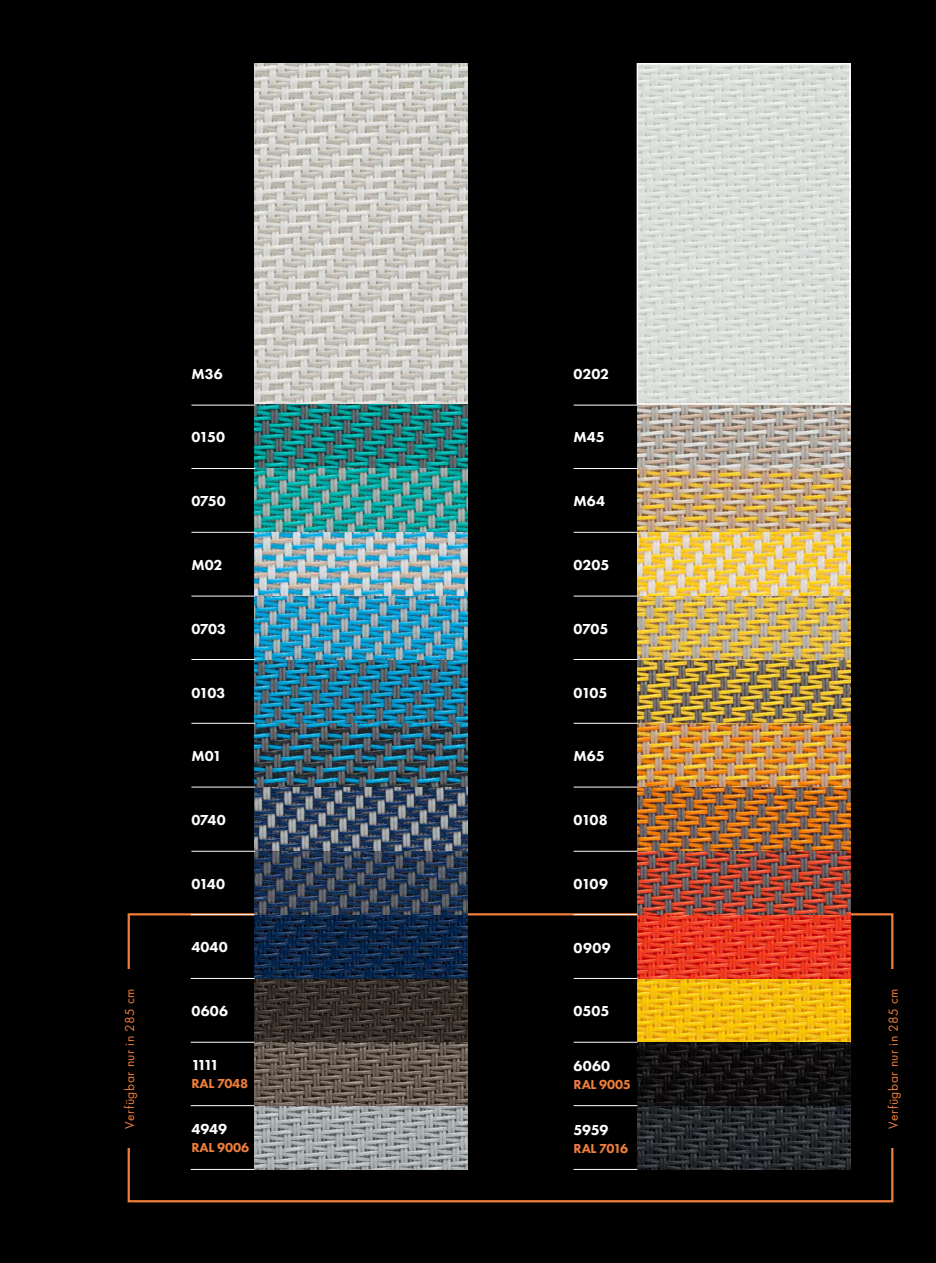
<style>
.page{position:relative;width:936px;height:1263px;background:#fff}
.page>*{position:absolute;margin:0;border:0;box-sizing:border-box;transform-origin:0 0}
.t1{font:800 15px "Futura PT";color:#fff}
.t2{font:13.5px "Futura PT";letter-spacing:.04em;color:#f07e3b}
.t3{font:800 13.5px "Futura PT";letter-spacing:-.02em;color:#f07e3b}
</style>
<div class="page">
<div style="left:0;top:0;width:935px;height:1263px;background:#000"></div>
<svg style="left:127px;top:912px;width:767px;height:291px"></svg>
<img style="left:254px;top:1106px;width:213px;height:63px">
<img style="left:254px;top:1042px;width:213px;height:64px">
<img style="left:254px;top:978px;width:213px;height:64px">
<img style="left:254px;top:914px;width:213px;height:64px">
<img style="left:254px;top:850px;width:213px;height:64px">
<img style="left:254px;top:787px;width:213px;height:63px">
<img style="left:254px;top:723px;width:213px;height:64px">
<img style="left:254px;top:659px;width:213px;height:64px">
<img style="left:254px;top:595px;width:213px;height:64px">
<img style="left:254px;top:531px;width:213px;height:64px">
<img style="left:254px;top:468px;width:213px;height:63px">
<img style="left:637px;top:1106px;width:213px;height:63px">
<img style="left:637px;top:1042px;width:213px;height:64px">
<img style="left:637px;top:978px;width:213px;height:64px">
<img style="left:637px;top:914px;width:213px;height:64px">
<img style="left:637px;top:850px;width:213px;height:64px">
<img style="left:637px;top:787px;width:213px;height:63px">
<img style="left:637px;top:723px;width:213px;height:64px">
<img style="left:637px;top:659px;width:213px;height:64px">
<img style="left:637px;top:595px;width:213px;height:64px">
<img style="left:637px;top:531px;width:213px;height:64px">
<img style="left:637px;top:468px;width:213px;height:63px">
<img style="left:637px;top:405px;width:213px;height:63px">
<img style="left:254px;top:404px;width:213px;height:64px">
<img style="left:639px;top:66px;width:208px;height:336px">
<div style="left:636px;top:63px;width:214px;height:342px;border:2px solid #fff"></div>
<img style="left:254px;top:64px;width:213px;height:340px">
<hr style="left:191px;top:405px;width:64px;height:1px;background:#fff">
<hr style="left:573px;top:405px;width:64px;height:1px;background:#fff">
<hr style="left:191px;top:468px;width:64px;height:1px;background:#fff">
<hr style="left:573px;top:468px;width:64px;height:1px;background:#fff">
<hr style="left:191px;top:659px;width:64px;height:1px;background:#fff">
<hr style="left:573px;top:659px;width:64px;height:1px;background:#fff">
<hr style="left:191px;top:914px;width:63px;height:1px;background:#fff">
<hr style="left:573px;top:914px;width:64px;height:1px;background:#fff">
<hr style="left:191px;top:532px;width:64px;height:1px;background:#fff">
<hr style="left:573px;top:532px;width:64px;height:1px;background:#fff">
<hr style="left:191px;top:723px;width:64px;height:1px;background:#fff">
<hr style="left:573px;top:723px;width:64px;height:1px;background:#fff">
<hr style="left:191px;top:978px;width:63px;height:1px;background:#fff">
<hr style="left:573px;top:978px;width:64px;height:1px;background:#fff">
<hr style="left:191px;top:1105px;width:63px;height:1px;background:#fff">
<hr style="left:573px;top:1105px;width:64px;height:1px;background:#fff">
<hr style="left:191px;top:596px;width:64px;height:1px;background:#fff">
<hr style="left:573px;top:596px;width:64px;height:1px;background:#fff">
<hr style="left:191px;top:851px;width:64px;height:1px;background:#fff">
<hr style="left:573px;top:851px;width:64px;height:1px;background:#fff">
<hr style="left:191px;top:787px;width:64px;height:1px;background:#fff">
<hr style="left:573px;top:787px;width:64px;height:1px;background:#fff">
<hr style="left:191px;top:1042px;width:63px;height:1px;background:#fff">
<hr style="left:573px;top:1042px;width:64px;height:1px;background:#fff">
<hr style="left:191px;top:1169px;width:63px;height:1px;background:#fff">
<hr style="left:573px;top:1169px;width:64px;height:1px;background:#fff">
<div style="left:118px;top:969px;width:22px;height:179px;background:#000"></div>
<div style="left:882px;top:969px;width:21px;height:179px;background:#000"></div>
<p class="t1" style="left:191px;top:364px;width:33px">M36</p>
<p class="t1" style="left:573px;top:364px;width:37px">0202</p>
<p class="t1" style="left:191px;top:428px;width:35px">0150</p>
<p class="t1" style="left:573px;top:428px;width:33px">M45</p>
<p class="t1" style="left:191px;top:492px;width:36px">0750</p>
<p class="t1" style="left:573px;top:492px;width:33px">M64</p>
<p class="t1" style="left:191px;top:555px;width:33px">M02</p>
<p class="t1" style="left:573px;top:555px;width:37px">0205</p>
<p class="t1" style="left:191px;top:619px;width:36px">0703</p>
<p class="t1" style="left:573px;top:619px;width:36px">0705</p>
<p class="t1" style="left:191px;top:683px;width:35px">0103</p>
<p class="t1" style="left:573px;top:683px;width:35px">0105</p>
<p class="t1" style="left:191px;top:747px;width:32px">M01</p>
<p class="t1" style="left:573px;top:747px;width:33px">M65</p>
<p class="t1" style="left:191px;top:811px;width:36px">0740</p>
<p class="t1" style="left:573px;top:811px;width:36px">0108</p>
<p class="t1" style="left:191px;top:874px;width:35px">0140</p>
<p class="t1" style="left:573px;top:874px;width:36px">0109</p>
<p class="t1" style="left:191px;top:937px;width:38px">4040</p>
<p class="t1" style="left:573px;top:938px;width:39px">0909</p>
<p class="t2" style="left:122px;top:1129px;width:142px;rotate:-90deg">Verfügbar nur in 285 cm</p>
<p class="t2" style="left:885px;top:1129px;width:142px;rotate:-90deg">Verfügbar nur in 285 cm</p>
<p class="t1" style="left:191px;top:1001px;width:38px">0606</p>
<p class="t1" style="left:573px;top:1002px;width:37px">0505</p>
<p class="t1" style="left:191px;top:1056px;width:29px">1111</p>
<p class="t3" style="left:191px;top:1075px;width:58px">RAL 7048</p>
<p class="t1" style="left:573px;top:1056px;width:38px">6060</p>
<p class="t3" style="left:573px;top:1076px;width:59px">RAL 9005</p>
<p class="t1" style="left:191px;top:1120px;width:37px">4949</p>
<p class="t3" style="left:191px;top:1139px;width:59px">RAL 9006</p>
<p class="t1" style="left:573px;top:1120px;width:36px">5959</p>
<p class="t3" style="left:573px;top:1140px;width:56px">RAL 7016</p>
</div>
